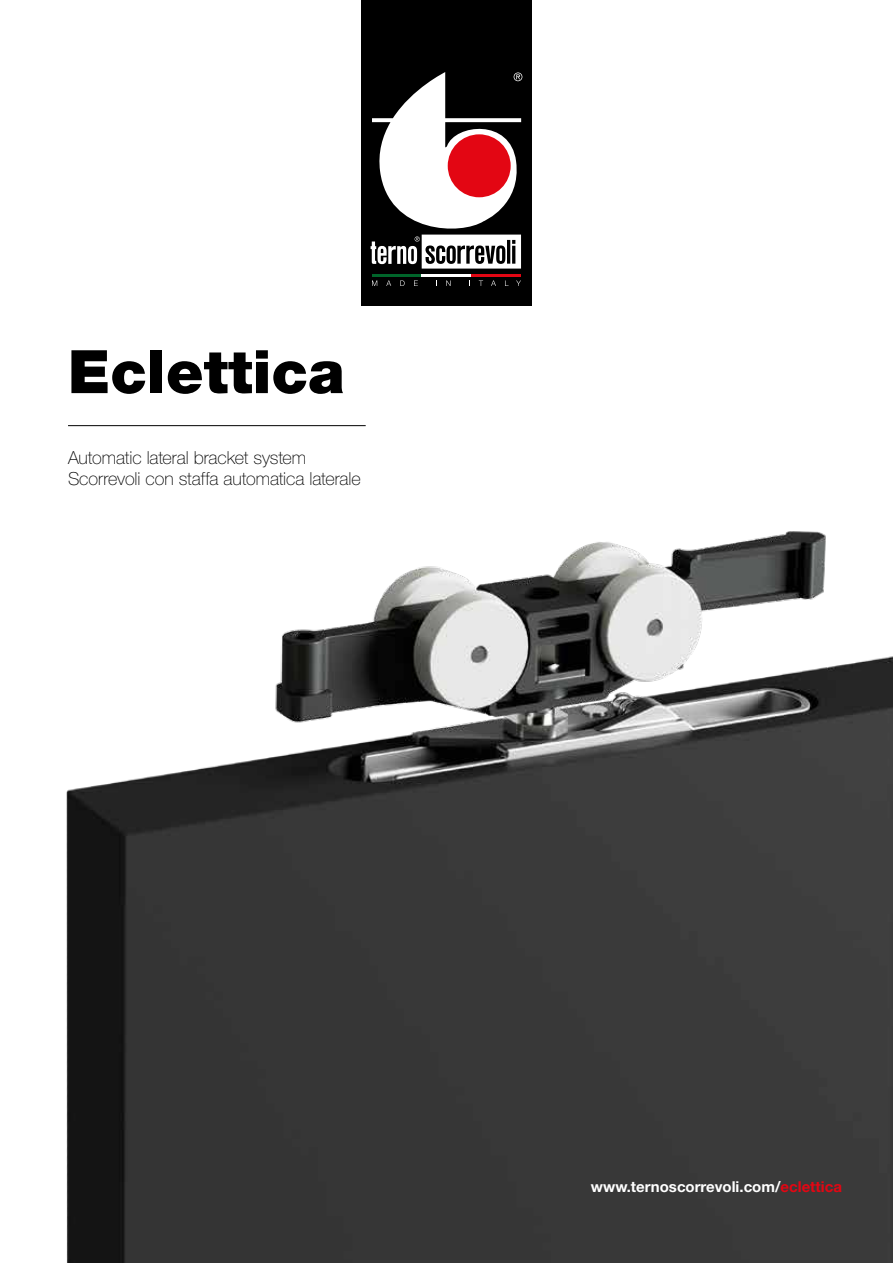
<style>
.page{position:relative;width:893px;height:1263px;background:#fff}
.page>*{position:absolute;margin:0;border:0;box-sizing:border-box;transform-origin:0 0}
.t1{font:900 60px "Helvetica Neue LT Std";color:#000}
.t2{font:100 18px/21.6px "Helvetica Neue LT Std";letter-spacing:-.005em;color:#000}
.t3{font:700 15px "Helvetica Neue LT Std";color:#fff}
.s1{color:#e30613}
</style>
<div class="page">
<img style="left:66px;top:128px;width:827px;height:1135px">
<hr style="left:68px;top:425px;width:298px;height:1px;background:#000">
<div style="left:361px;top:0;width:170px;height:305px;background:#000"></div>
<svg style="left:371px;top:72px;width:151px;height:197px"></svg>
<hr style="left:372px;top:275px;width:50px;height:2px;background:#00652a">
<hr style="left:422px;top:275px;width:49px;height:2px;background:#fff">
<hr style="left:471px;top:275px;width:50px;height:2px;background:#e30613">
<svg style="left:372px;top:280px;width:5px;height:6px"></svg>
<svg style="left:386px;top:280px;width:5px;height:6px"></svg>
<svg style="left:400px;top:280px;width:5px;height:6px"></svg>
<svg style="left:414px;top:280px;width:4px;height:6px"></svg>
<svg style="left:446px;top:280px;width:5px;height:6px"></svg>
<svg style="left:479px;top:280px;width:4px;height:6px"></svg>
<svg style="left:491px;top:280px;width:5px;height:6px"></svg>
<svg style="left:516px;top:280px;width:5px;height:6px"></svg>
<h1 class="t1" style="left:68px;top:336px;width:278px">Eclettica</h1>
<p class="t2" style="left:68px;top:447px;width:294px">Automatic lateral bracket system<br>Scorrevoli con staffa automatica laterale</p>
<p class="t3" style="left:591px;top:1177px;width:253px">www.ternoscorrevoli.com/<span class="s1">eclettica</span></p>
</div>
